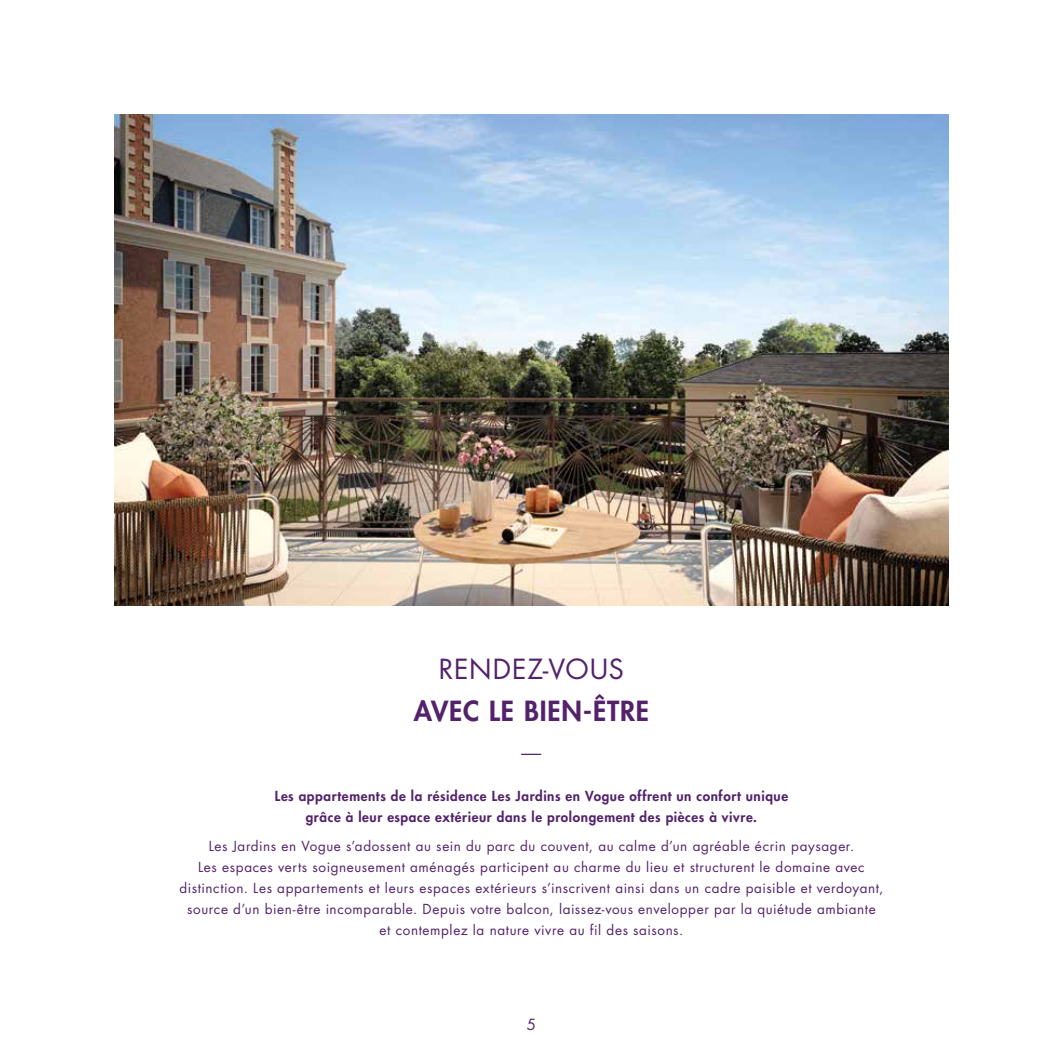
<style>
.page{position:relative;width:1063px;height:1063px;background:#fff}
.page>*{position:absolute;margin:0;border:0;box-sizing:border-box;transform-origin:0 0}
.t1{font:800 27px "Futura Std";letter-spacing:.03em;color:#53226b}
.t2{font:27px "Futura Std";letter-spacing:.03em;color:#53226b}
.t3{font:300 27px "Futura Std";color:#53226b}
.t4{font:15px "Futura Std";color:#53226b}
.t5{font:13.5px/21px "Futura Std";letter-spacing:.045em;color:#53226b;text-align:center}
.t6{font:800 13.5px/21px "Futura Std";letter-spacing:.045em;color:#53226b;text-align:center}
</style>
<div class="page">
<img style="left:115px;top:115px;width:833px;height:491px">
<h1 class="t2" style="left:439px;top:652px;width:187px">RENDEZ-VOUS</h1>
<h1 class="t1" style="left:414px;top:694px;width:237px">AVEC LE BIEN-ÊTRE</h1>
<h1 class="t3" style="left:518px;top:737px;width:28px">—</h1>
<p class="t6" style="left:275px;top:785px;width:515px">Les appartements de la résidence Les Jardins en Vogue offrent un confort unique grâce à leur espace extérieur dans le prolongement des pièces à vivre.</p>
<p class="t5" style="left:180px;top:836px;width:705px">Les Jardins en Vogue s’adossent au sein du parc du couvent, au calme d’un agréable écrin paysager.<br>Les espaces verts soigneusement aménagés participent au charme du lieu et structurent le domaine avec distinction. Les appartements et leurs espaces extérieurs s’inscrivent ainsi dans un cadre paisible et verdoyant, source d’un bien-être incomparable. Depuis votre balcon, laissez-vous envelopper par la quiétude ambiante<br>et contemplez la nature vivre au fil des saisons.</p>
<p class="t4" style="left:527px;top:1015px;width:11px">5</p>
</div>
